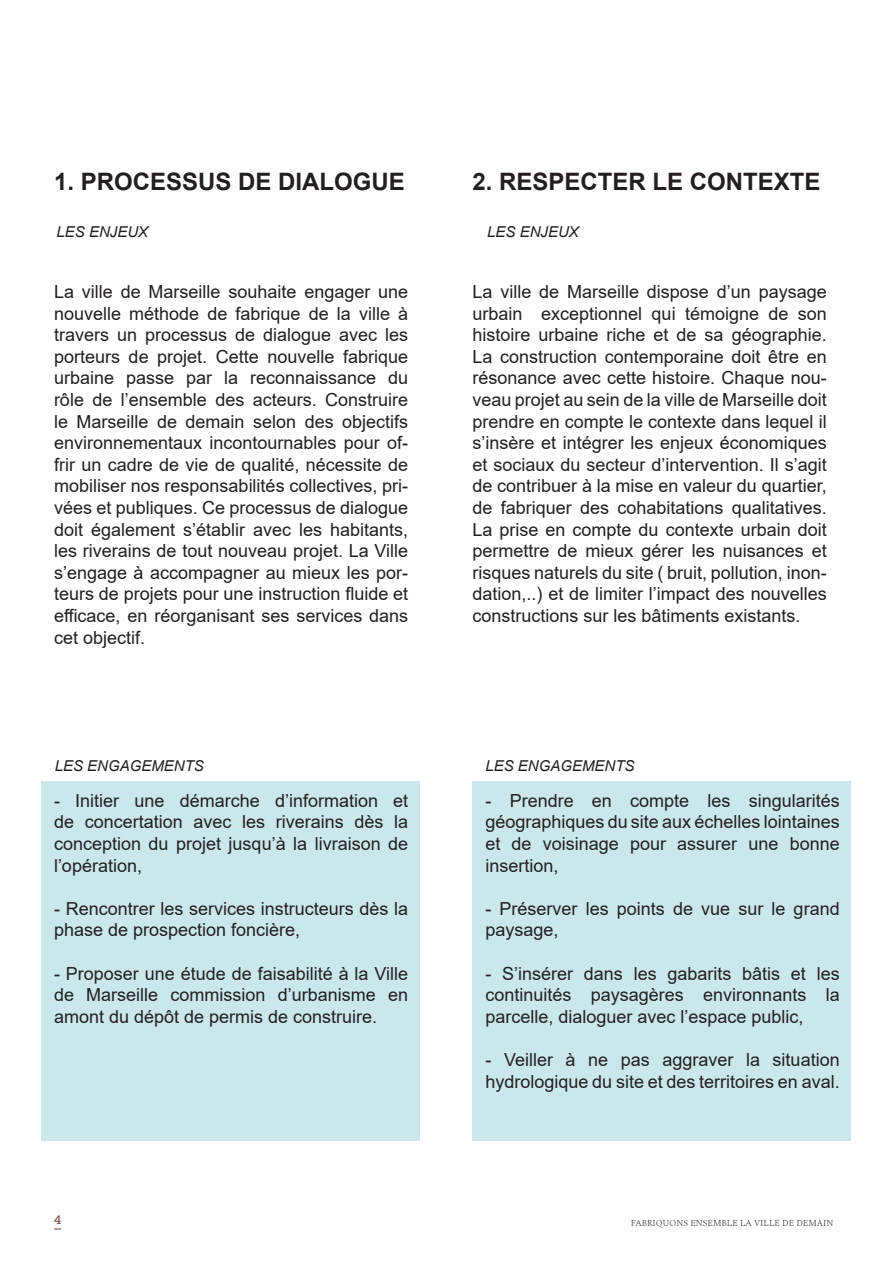
<style>
.page{position:relative;width:893px;height:1263px;background:#fff}
.page>*{position:absolute;margin:0;border:0;box-sizing:border-box;transform-origin:0 0}
.t1{font:700 24px "Arial";color:#231f20}
.t2{font:18px/21.6px "Arial";color:#231f20;text-align:justify}
.t3{font:italic 15px "Arial";color:#231f20}
.t4{font:500 12px "Lubalin Graph Std";color:#85524b}
.t5{font:200 9px "Spectral";color:#231f20}
</style>
<div class="page">
<div style="left:41px;top:781px;width:379px;height:360px;background:#cae8eb"></div>
<div style="left:472px;top:781px;width:379px;height:360px;background:#cae8eb"></div>
<h1 class="t1" style="left:54px;top:165px;width:352px">1. PROCESSUS DE DIALOGUE</h1>
<h1 class="t1" style="left:472px;top:165px;width:350px">2. RESPECTER LE CONTEXTE</h1>
<p class="t3" style="left:57px;top:222px;width:93px">LES ENJEUX</p>
<p class="t3" style="left:487px;top:222px;width:93px">LES ENJEUX</p>
<p class="t2" style="left:54px;top:281px;width:356px">La ville de Marseille souhaite engager une nouvelle méthode de fabrique de la ville à travers un processus de dialogue avec les porteurs de projet. Cette nouvelle fabrique urbaine passe par la reconnaissance du rôle de l’ensemble des acteurs. Construire le Marseille de demain selon des objectifs environnementaux incontournables pour of&shy;frir un cadre de vie de qualité, nécessite de mobiliser nos responsabilités collectives, pri&shy;vées et publiques. Ce processus de dialogue doit également s’établir avec les habitants, les riverains de tout nouveau projet. La Ville s’engage à accompagner au mieux les por&shy;teurs de projets pour une instruction fluide et efficace, en réorganisant ses services dans cet objectif.</p>
<p class="t2" style="left:472px;top:281px;width:356px">La ville de Marseille dispose d’un paysage urbain exceptionnel qui témoigne de son histoire urbaine riche et de sa géographie.<br>La construction contemporaine doit être en résonance avec cette histoire. Chaque nou&shy;veau projet au sein de la ville de Marseille doit prendre en compte le contexte dans lequel il s’insère et intégrer les enjeux économiques et sociaux du secteur d’intervention. Il s’agit de contribuer à la mise en valeur du quartier, de fabriquer des cohabitations qualitatives.<br>La prise en compte du contexte urbain doit permettre de mieux gérer les nuisances et risques naturels du site ( bruit, pollution, inon&shy;dation,..) et de limiter l’impact des nouvelles constructions sur les bâtiments existants.</p>
<p class="t3" style="left:55px;top:756px;width:151px">LES ENGAGEMENTS</p>
<p class="t3" style="left:485px;top:756px;width:151px">LES ENGAGEMENTS</p>
<p class="t2" style="left:54px;top:789px;width:356px">- Initier une démarche d’information et de concertation avec les riverains dès la conception du projet jusqu’à la livraison de l’opération,</p>
<p class="t2" style="left:54px;top:897px;width:356px">- Rencontrer les services instructeurs dès la phase de prospection foncière,</p>
<p class="t2" style="left:54px;top:962px;width:356px">- Proposer une étude de faisabilité à la Ville de Marseille commission d’urbanisme en amont du dépôt de permis de construire.</p>
<p class="t2" style="left:485px;top:789px;width:356px">- Prendre en compte les singularités géographiques du site aux échelles lointaines et de voisinage pour assurer une bonne insertion,</p>
<p class="t2" style="left:485px;top:897px;width:356px">- Préserver les points de vue sur le grand paysage,</p>
<p class="t2" style="left:485px;top:962px;width:356px">- S’insérer dans les gabarits bâtis et les continuités paysagères environnants la parcelle, dialoguer avec l’espace public,</p>
<p class="t2" style="left:485px;top:1049px;width:356px">- Veiller à ne pas aggraver la situation hydrologique du site et des territoires en aval.</p>
<p class="t4" style="left:54px;top:1212px;width:9px">4</p>
<p class="t5" style="left:631px;top:1217px;width:204px">FABRIQUONS ENSEMBLE LA VILLE DE DEMAIN</p>
</div>
